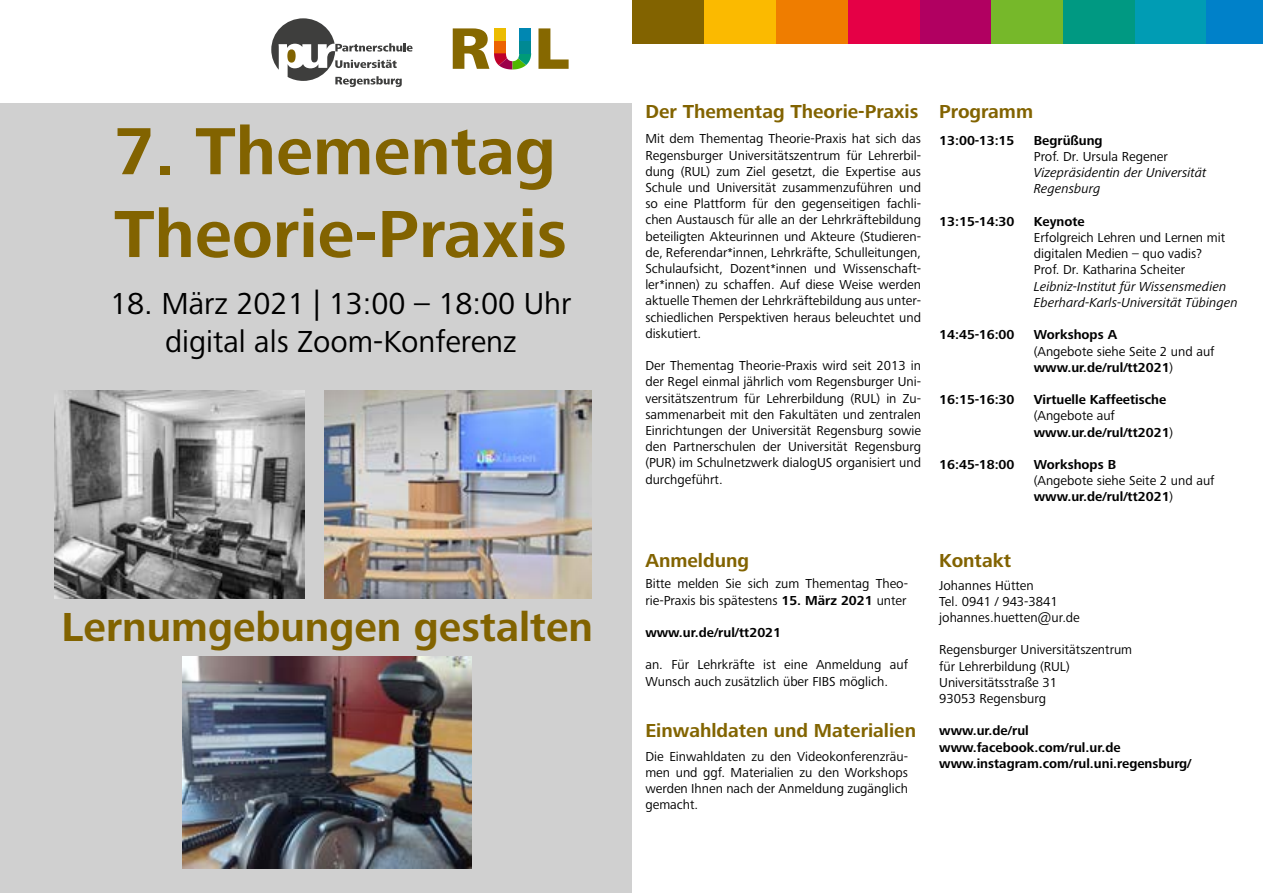
<style>
.page{position:relative;width:1263px;height:893px;background:#fff}
.page>*{position:absolute;margin:0;border:0;box-sizing:border-box;transform-origin:0 0}
.t1{font:700 69px/82.8px "Frutiger Next LTW1 G";color:#826300}
.t2{font:800 60.6px "Frutiger Next LTW1 G";color:#866800}
.t3{font:700 42px "Frutiger Next LTW1 G";color:#826300}
.t4{font:31.5px/37.8px "Frutiger Next LTW1 G";color:#000;text-align:center}
.t5{font:700 19.5px "Frutiger Next LTW1 G";color:#826300}
.t6{font:700 19.5px "Frutiger Next LTW1 G";color:#826400}
.t7{font:13.5px/16.2px "Frutiger Next LTW1 G";color:#000}
.t8{font:700 13.5px/16.2px "Frutiger Next LTW1 G";color:#000}
.t9{font:italic 13.5px/16.2px "Frutiger Next LTW1 G";color:#000}
.s1{font-weight:700}
.s2{font-weight:400}
</style>
<div class="page">
<div style="left:0;top:103px;width:631px;height:511px;background:#d0d0d0"></div>
<img style="left:324px;top:391px;width:267px;height:208px">
<svg style="left:271px;top:18px;width:141px;height:69px"></svg>
<img style="left:54px;top:391px;width:250px;height:208px">
<div style="left:0;top:600px;width:631px;height:293px;background:#d0d0d0"></div>
<img style="left:183px;top:656px;width:289px;height:212px">
<div style="left:632px;top:0;width:72px;height:43px;background:#826300"></div>
<div style="left:704px;top:0;width:72px;height:43px;background:#fbba00"></div>
<div style="left:776px;top:0;width:72px;height:43px;background:#ef7d00"></div>
<div style="left:848px;top:0;width:72px;height:43px;background:#e50046"></div>
<div style="left:920px;top:0;width:71px;height:43px;background:#b10061"></div>
<div style="left:991px;top:0;width:72px;height:43px;background:#76b82a"></div>
<div style="left:1063px;top:0;width:72px;height:43px;background:#009982"></div>
<div style="left:1135px;top:0;width:72px;height:43px;background:#009cb4"></div>
<div style="left:1207px;top:0;width:56px;height:43px;background:#0081c9"></div>
<div style="left:494px;top:28px;width:12px;height:13px;background:#ecbc00"></div>
<div style="left:494px;top:41px;width:12px;height:12px;background:#ec6200"></div>
<svg style="left:494px;top:53px;width:37px;height:16px"></svg>
<div style="left:519px;top:41px;width:12px;height:12px;background:#008993"></div>
<div style="left:519px;top:28px;width:12px;height:13px;background:#0087b2"></div>
<h2 class="t2" style="left:449px;top:14px;width:122px">R L</h2>
<h1 class="t1" style="left:114px;top:112px;width:455px">7. Thementag<br>Theorie-Praxis</h1>
<h3 class="t4" style="left:110px;top:286px;width:463px">18. März 2021 | 13:00 – 18:00 Uhr digital als Zoom-Konferenz</h3>
<h3 class="t3" style="left:61px;top:603px;width:533px">Lernumgebungen gestalten</h3>
<h3 class="t5" style="left:645px;top:100px;width:275px">Der Thementag Theorie-Praxis</h3>
<p class="t7" style="left:645px;top:131px;width:277px;text-align:justify">Mit dem Thementag Theorie-Praxis hat sich das Regensburger Universitätszentrum für Lehrerbil&shy;dung (RUL) zum Ziel gesetzt, die Expertise aus Schule und Universität zusammenzuführen und so eine Plattform für den gegenseitigen fachli&shy;chen Austausch für alle an der Lehrkräftebildung beteiligten Akteurinnen und Akteure (Studieren&shy;de, Referendar*innen, Lehrkräfte, Schulleitungen, Schulaufsicht, Dozent*innen und Wissenschaft&shy;ler*innen) zu schaffen. Auf diese Weise werden aktuelle Themen der Lehrkräftebildung aus unter&shy;schiedlichen Perspektiven heraus beleuchtet und diskutiert.</p>
<p class="t7" style="left:645px;top:358px;width:277px;text-align:justify">Der Thementag Theorie-Praxis wird seit 2013 in der Regel einmal jährlich vom Regensburger Uni&shy;versitätszentrum für Lehrerbildung (RUL) in Zu&shy;sammenarbeit mit den Fakultäten und zentralen Einrichtungen der Universität Regensburg sowie den Partnerschulen der Universität Regensburg (PUR) im Schulnetzwerk dialogUS organisiert und durchgeführt.</p>
<h3 class="t5" style="left:939px;top:100px;width:95px">Programm</h3>
<p class="t8" style="left:939px;top:133px;width:77px">13:00-13:15</p>
<p class="t8" style="left:1034px;top:133px;width:70px">Begrüßung</p>
<p class="t7" style="left:1034px;top:149px;width:136px">Prof. Dr. Ursula Regener</p>
<p class="t9" style="left:1034px;top:165px;width:174px">Vizepräsidentin der Universität<br>Regensburg</p>
<p class="t8" style="left:1034px;top:214px;width:52px">Keynote</p>
<p class="t7" style="left:1034px;top:230px;width:193px">Erfolgreich Lehren und Lernen mit digitalen Medien – quo vadis?<br>Prof. Dr. Katharina Scheiter</p>
<p class="t9" style="left:1034px;top:278px;width:205px">Leibniz-Institut für Wissensmedien<br>Eberhard-Karls-Universität Tübingen</p>
<p class="t8" style="left:1034px;top:327px;width:85px">Workshops A</p>
<p class="t7" style="left:1034px;top:343px;width:182px">(Angebote siehe Seite 2 und auf <span class="s1">www.ur.de/rul/tt2021</span>)</p>
<p class="t8" style="left:1034px;top:392px;width:134px">Virtuelle Kaffeetische</p>
<p class="t8" style="left:1034px;top:408px;width:141px"><span class="s2">(Angebote auf </span>www.ur.de/rul/tt2021<span class="s2">)</span></p>
<p class="t8" style="left:1034px;top:457px;width:84px">Workshops B</p>
<p class="t7" style="left:1034px;top:473px;width:182px">(Angebote siehe Seite 2 und auf <span class="s1">www.ur.de/rul/tt2021</span>)</p>
<p class="t8" style="left:939px;top:214px;width:77px">13:15-14:30</p>
<p class="t8" style="left:939px;top:327px;width:77px">14:45-16:00</p>
<p class="t8" style="left:939px;top:392px;width:77px">16:15-16:30</p>
<p class="t8" style="left:939px;top:457px;width:77px">16:45-18:00</p>
<h3 class="t5" style="left:645px;top:549px;width:105px">Anmeldung</h3>
<p class="t7" style="left:645px;top:576px;width:264px">Bitte melden Sie sich zum Thementag Theo&shy;rie-Praxis bis spätestens <span class="s1">15. März 2021</span> unter</p>
<p class="t8" style="left:645px;top:625px;width:137px">www.ur.de/rul/tt2021</p>
<p class="t7" style="left:645px;top:657px;width:264px">an. Für Lehrkräfte ist eine Anmeldung auf<br>Wunsch auch zusätzlich über FIBS möglich.</p>
<h3 class="t6" style="left:645px;top:719px;width:272px">Einwahldaten und Materialien</h3>
<p class="t7" style="left:645px;top:748px;width:264px;text-align:justify">Die Einwahldaten zu den Videokonferenzräu&shy;men und ggf. Materialien zu den Workshops werden Ihnen nach der Anmeldung zugänglich gemacht.</p>
<h3 class="t5" style="left:939px;top:550px;width:73px">Kontakt</h3>
<p class="t7" style="left:939px;top:577px;width:142px">Johannes Hütten<br>Tel. 0941 / 943-3841 johannes.huetten@ur.de</p>
<p class="t7" style="left:939px;top:642px;width:195px">Regensburger Universitätszentrum für Lehrerbildung (RUL)<br>Universitätsstraße 31<br>93053 Regensburg</p>
<p class="t8" style="left:939px;top:723px;width:254px">www.ur.de/rul www.facebook.com/rul.ur.de www.instagram.com/rul.uni.regensburg/</p>
</div>
